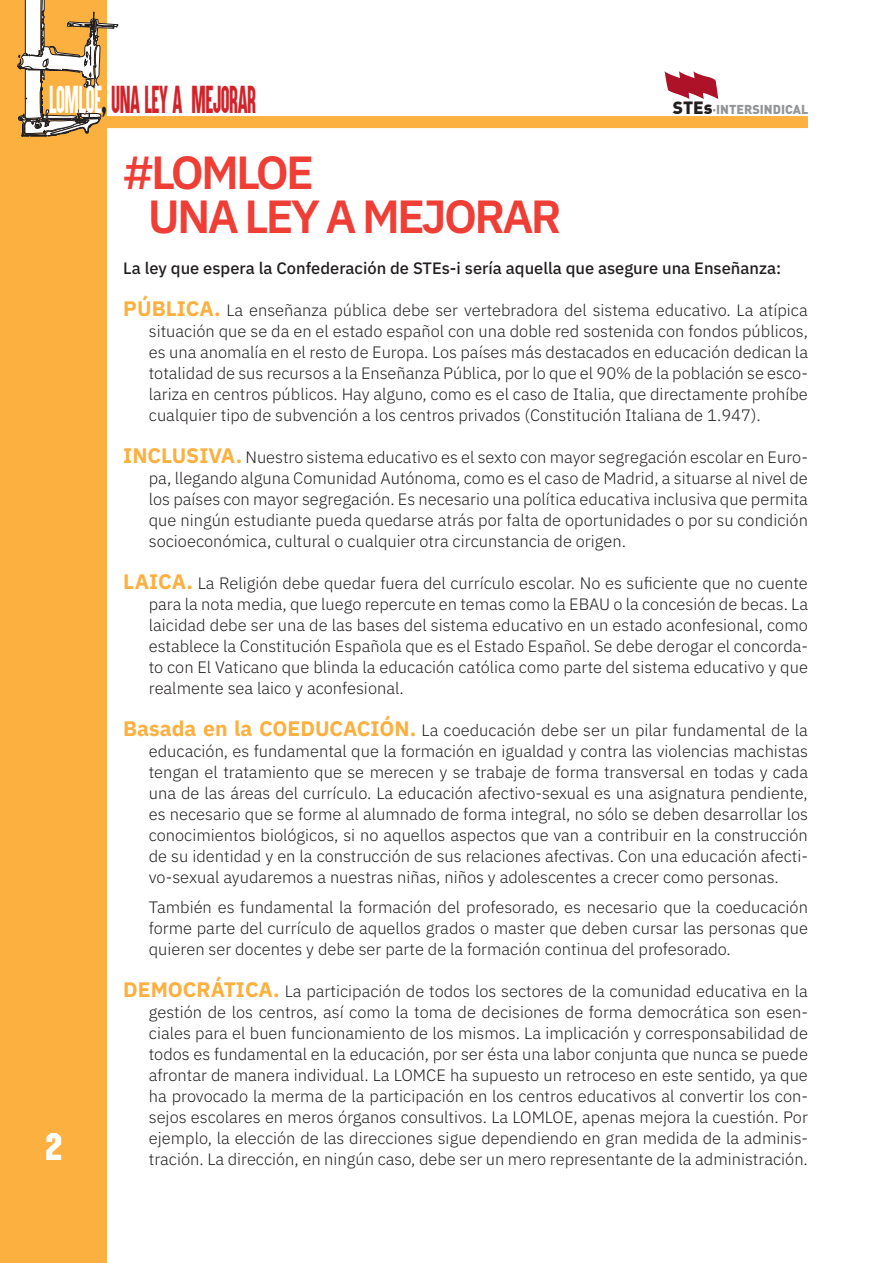
<style>
.page{position:relative;width:893px;height:1263px;background:#fff}
.page>*{position:absolute;margin:0;border:0;box-sizing:border-box;transform-origin:0 0}
.t1{font:600 46.5px/43.5px "IBM Plex Sans";letter-spacing:-.06em;color:#ee3e35}
.t2{font:37.5px "Motor Plain";color:#fff}
.t3{font:32.1px "Aku&Kamu";letter-spacing:-.025em;color:#d1232a;scale:.63 1}
.t4{font:300 16.5px/21px "IBM Plex Sans";color:#231f20;text-align:justify}
.t5{font:500 16.5px "IBM Plex Sans";color:#231f20}
.t6{font:12.6px "DIN Black";color:#939598}
.s1{color:#fff}
.s2{color:#231f20}
.s3{font-size:17.4px;color:#231f20}
.s4{font-weight:700;font-size:21px;color:#fbb03f}
</style>
<div class="page">
<div style="left:0;top:0;width:106px;height:1263px;background:#fbb03f"></div>
<svg style="left:665px;top:71px;width:53px;height:28px"></svg>
<div style="left:89px;top:116px;width:719px;height:12px;background:#fbb03f"></div>
<svg style="left:17px;top:0;width:101px;height:139px"></svg>
<h3 class="t3" style="left:49px;top:79px;width:330px"><span class="s1">LOMLOE</span><span class="s2">,</span> UNA LEY A MEJORAR</h3>
<h1 class="t1" style="left:148px;top:147px;width:415px;text-indent:-25px">#LOMLOE<br>UNA LEY A MEJORAR</h1>
<p class="t6" style="left:673px;top:101px;width:137px"><span class="s3">STEs</span>·INTERSINDICAL</p>
<h2 class="t2" style="left:45px;top:1125px;width:19px">2</h2>
<p class="t5" style="left:123px;top:255px;width:659px">La ley que espera la Confederación de STEs-i sería aquella que asegure una Enseñanza:</p>
<p class="t4" style="left:149px;top:298px;width:661px;text-indent:-26px"><span class="s4">PÚBLICA.</span> La enseñanza pública debe ser vertebradora del sistema educativo. La atípica situación que se da en el estado español con una doble red sostenida con fondos públicos, es una anomalía en el resto de Europa. Los países más destacados en educación dedican la totalidad de sus recursos a la Enseñanza Pública, por lo que el 90% de la población se esco&shy;lariza en centros públicos. Hay alguno, como es el caso de Italia, que directamente prohíbe cualquier tipo de subvención a los centros privados (Constitución Italiana de 1.947).</p>
<p class="t4" style="left:149px;top:445px;width:661px;text-indent:-26px"><span class="s4">INCLUSIVA.</span> Nuestro sistema educativo es el sexto con mayor segregación escolar en Euro&shy;pa, llegando alguna Comunidad Autónoma, como es el caso de Madrid, a situarse al nivel de los países con mayor segregación. Es necesario una política educativa inclusiva que permita que ningún estudiante pueda quedarse atrás por falta de oportunidades o por su condición socioeconómica, cultural o cualquier otra circunstancia de origen.</p>
<p class="t4" style="left:149px;top:571px;width:661px;text-indent:-26px"><span class="s4">LAICA.</span> La Religión debe quedar fuera del currículo escolar. No es suficiente que no cuente para la nota media, que luego repercute en temas como la EBAU o la concesión de becas. La laicidad debe ser una de las bases del sistema educativo en un estado aconfesional, como establece la Constitución Española que es el Estado Español. Se debe derogar el concorda&shy;to con El Vaticano que blinda la educación católica como parte del sistema educativo y que realmente sea laico y aconfesional.</p>
<p class="t4" style="left:149px;top:718px;width:661px;text-indent:-26px"><span class="s4">Basada en la COEDUCACIÓN.</span> La coeducación debe ser un pilar fundamental de la educación, es fundamental que la formación en igualdad y contra las violencias machistas tengan el tratamiento que se merecen y se trabaje de forma transversal en todas y cada una de las áreas del currículo. La educación afectivo-sexual es una asignatura pendiente, es necesario que se forme al alumnado de forma integral, no sólo se deben desarrollar los conocimientos biológicos, si no aquellos aspectos que van a contribuir en la construcción de su identidad y en la construcción de sus relaciones afectivas. Con una educación afecti&shy;vo-sexual ayudaremos a nuestras niñas, niños y adolescentes a crecer como personas.</p>
<p class="t4" style="left:149px;top:895px;width:661px">También es fundamental la formación del profesorado, es necesario que la coeducación forme parte del currículo de aquellos grados o master que deben cursar las personas que quieren ser docentes y debe ser parte de la formación continua del profesorado.</p>
<p class="t4" style="left:149px;top:979px;width:661px;text-indent:-26px"><span class="s4">DEMOCRÁTICA.</span> La participación de todos los sectores de la comunidad educativa en la gestión de los centros, así como la toma de decisiones de forma democrática son esen&shy;ciales para el buen funcionamiento de los mismos. La implicación y corresponsabilidad de todos es fundamental en la educación, por ser ésta una labor conjunta que nunca se puede afrontar de manera individual. La LOMCE ha supuesto un retroceso en este sentido, ya que ha provocado la merma de la participación en los centros educativos al convertir los con&shy;sejos escolares en meros órganos consultivos. La LOMLOE, apenas mejora la cuestión. Por ejemplo, la elección de las direcciones sigue dependiendo en gran medida de la adminis&shy;tración. La dirección, en ningún caso, debe ser un mero representante de la administración.</p>
</div>
